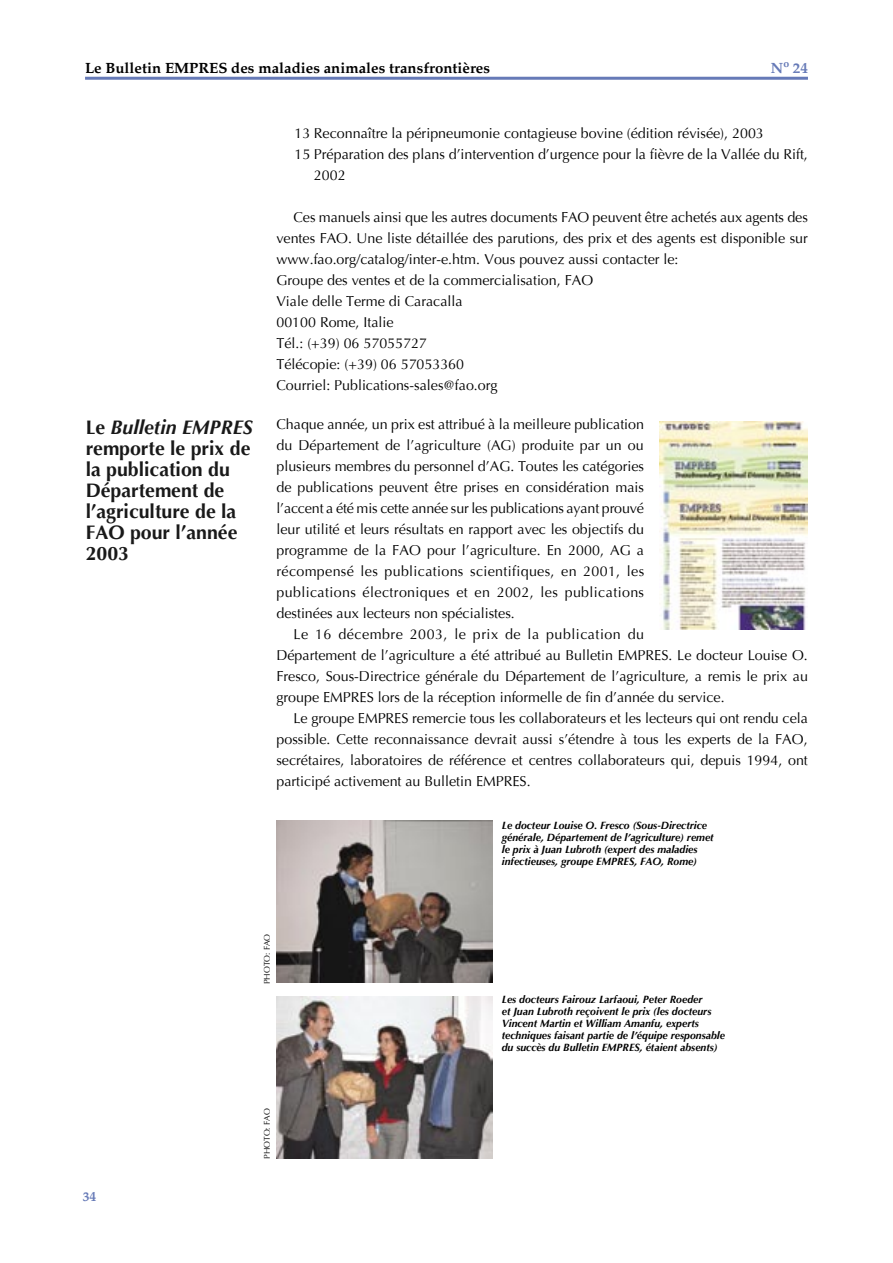
<style>
.page{position:relative;width:893px;height:1263px;background:#fff}
.page>*{position:absolute;margin:0;border:0;box-sizing:border-box;transform-origin:0 0}
.t1{font:700 19.5px/21px "Optima";color:#191919}
.t2{font:700 15px "Palatino";color:#000}
.t3{font:700 15px "Palatino";color:#667ab7}
.t4{font:14.25px/21px "Optima";color:#000}
.t5{font:700 13.5px "Palatino";color:#667ab7}
.t6{font:italic 700 10.5px/12px "Optima";color:#000}
.t7{font:8.25px "Optima";color:#000}
.s1{font-style:italic}
</style>
<div class="page">
<hr style="left:85px;top:77px;width:723px;height:3px;background:#667ab7">
<img style="left:659px;top:421px;width:148px;height:208px">
<img style="left:276px;top:821px;width:216px;height:162px">
<img style="left:276px;top:996px;width:216px;height:162px">
<p class="t2" style="left:85px;top:59px;width:406px">Le Bulletin EMPRES des maladies animales transfrontières</p>
<p class="t3" style="left:771px;top:59px;width:39px">N<sup>o</sup> 24</p>
<h1 class="t1" style="left:86px;top:417px;width:169px">Le <span class="s1">Bulletin EMPRES </span>remporte le prix de la publication du<br>Département de l’agriculture de la<br>FAO pour l’année<br>2003</h1>
<p class="t4" style="left:294px;top:123px;width:471px">13 Reconnaître la péripneumonie contagieuse bovine (édition révisée), 2003</p>
<p class="t4" style="left:294px;top:144px;width:515px">15 Préparation des plans d’intervention d’urgence pour la fièvre de la Vallée du Rift,</p>
<p class="t4" style="left:314px;top:165px;width:33px">2002</p>
<p class="t4" style="left:276px;top:207px;width:533px;text-indent:17px">Ces manuels ainsi que les autres documents FAO peuvent être achetés aux agents des ventes FAO. Une liste détaillée des parutions, des prix et des agents est disponible sur www.fao.org/catalog/inter-e.htm. Vous pouvez aussi contacter le:<br>Groupe des ventes et de la commercialisation, FAO<br>Viale delle Terme di Caracalla<br>00100 Rome, Italie<br>Tél.: (+39) 06 57055727<br>Télécopie: (+39) 06 57053360<br>Courriel: Publications-sales@fao.org</p>
<p class="t4" style="left:276px;top:414px;width:369px;text-align:justify">Chaque année, un prix est attribué à la meilleure publication du Département de l’agriculture (AG) produite par un ou plusieurs membres du personnel d’AG. Toutes les catégories de publications peuvent être prises en considération mais l’accent a été mis cette année sur les publications ayant prouvé leur utilité et leurs résultats en rapport avec les objectifs du programme de la FAO pour l’agriculture. En 2000, AG a récompensé les publications scientifiques, en 2001, les publications électroniques et en 2002, les publications destinées aux lecteurs non spécialistes.</p>
<p class="t4" style="left:276px;top:624px;width:533px;text-indent:17px">Le 16 décembre 2003, le prix de la publication du<br>Département de l’agriculture a été attribué au Bulletin EMPRES. Le docteur Louise O.<br>Fresco, Sous-Directrice générale du Département de l’agriculture, a remis le prix au groupe EMPRES lors de la réception informelle de fin d’année du service.</p>
<p class="t4" style="left:276px;top:708px;width:533px;text-align:justify;text-indent:17px">Le groupe EMPRES remercie tous les collaborateurs et les lecteurs qui ont rendu cela possible. Cette reconnaissance devrait aussi s’étendre à tous les experts de la FAO, secrétaires, laboratoires de référence et centres collaborateurs qui, depuis 1994, ont participé activement au Bulletin EMPRES.</p>
<p class="t6" style="left:502px;top:819px;width:213px">Le docteur Louise O. Fresco (Sous-Directrice générale, Département de l’agriculture) remet le prix à Juan Lubroth (expert des maladies infectieuses, groupe EMPRES, FAO, Rome)</p>
<p class="t5" style="left:83px;top:1188px;width:15px">34</p>
<p class="t7" style="left:262px;top:984px;width:52px;rotate:-90deg">PHOTO: FAO</p>
<p class="t7" style="left:262px;top:1159px;width:52px;rotate:-90deg">PHOTO: FAO</p>
<p class="t6" style="left:502px;top:994px;width:225px">Les docteurs Fairouz Larfaoui, Peter Roeder<br>et Juan Lubroth reçoivent le prix (les docteurs Vincent Martin et William Amanfu, experts techniques faisant partie de l’équipe responsable du succès du Bulletin EMPRES, étaient absents)</p>
</div>
